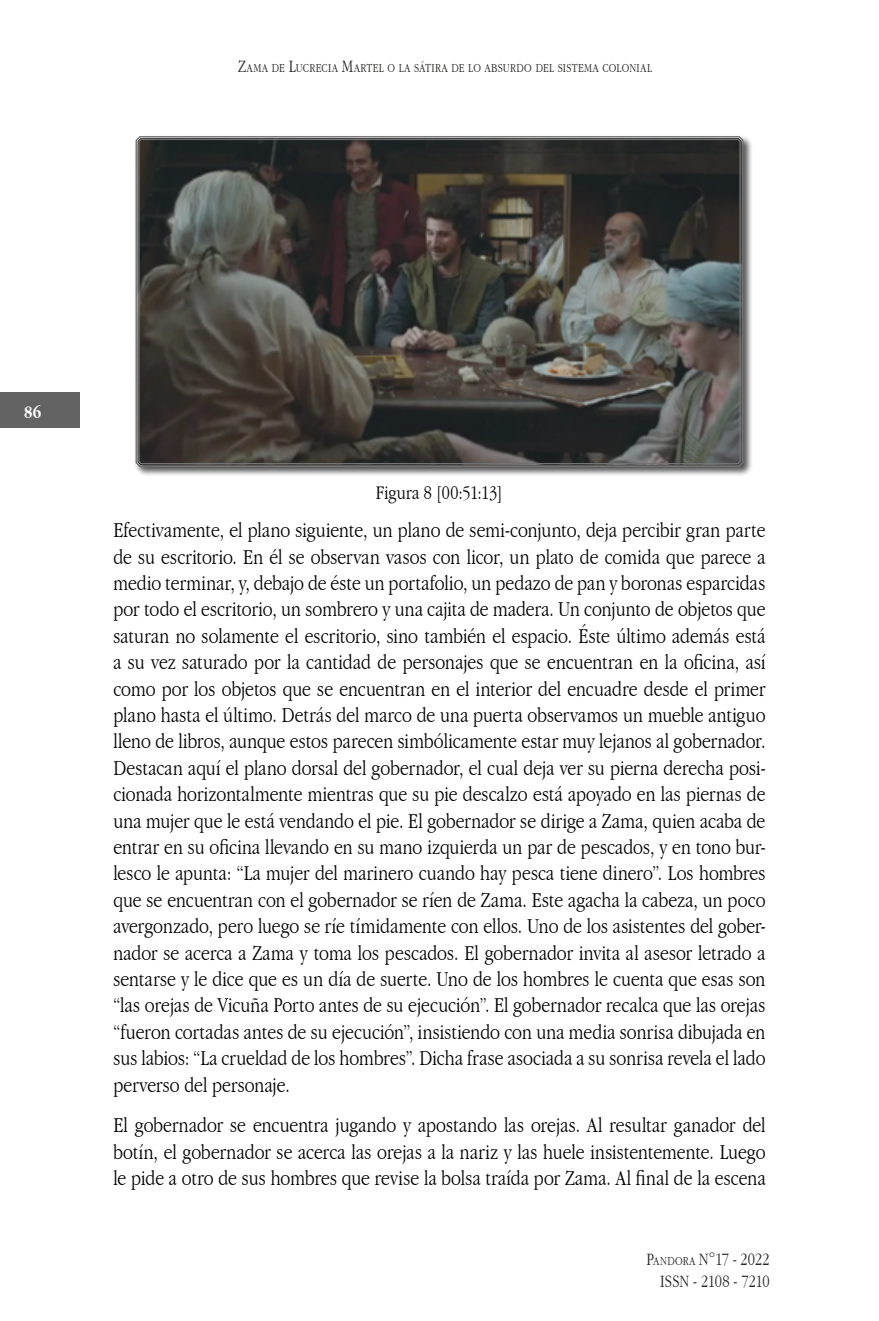
<style>
.page{position:relative;width:879px;height:1321px;background:#fff}
.page>*{position:absolute;margin:0;border:0;box-sizing:border-box;transform-origin:0 0}
.TEXTE{font:300 condensed 22px/26.4px "Garamond";letter-spacing:.005em;color:#000;text-align:justify}
.retrait{font:300 condensed 20px "Garamond";letter-spacing:.01em;color:#000}
.t1{font:300 condensed 18px/22px "Garamond";letter-spacing:.005em;color:#282827;text-align:right}
.t2{font:700 condensed 18px "Garamond";color:#fff}
.t3{font:300 condensed 12.6px "Garamond";letter-spacing:.025em;color:#282827}
.s1{font-size:18px}
.s2{font-size:12.6px}
</style>
<div class="page">
<div style="left:0;top:392px;width:80px;height:36px;background:#646363"></div>
<div style="left:135px;top:135px;width:618px;height:342px;background:#000;opacity:.75"></div>
<svg style="left:135px;top:135px;width:609px;height:333px;background:#898888"></svg>
<svg style="left:137px;top:138px;width:604px;height:327px;background:#44433f"></svg>
<p class="t3" style="left:238px;top:61px;width:18px"><span class="s1">Z</span>AMA</p>
<p class="t3" style="left:272px;top:61px;width:381px">DE <span class="s1">L</span>UCRECIA <span class="s1">M</span>ARTEL O LA SÁTIRA DE LO ABSURDO DEL SISTEMA COLONIAL</p>
<p class="t2" style="left:24px;top:402px;width:19px">86</p>
<p class="retrait" style="left:376px;top:482px;width:129px">Figura 8 [00:51:13]</p>
<p class="TEXTE" style="left:113px;top:517px;width:654px">Efectivamente, el plano siguiente, un plano de semi-conjunto, deja percibir gran parte de su escritorio. En él se observan vasos con licor, un plato de comida que parece a medio terminar, y, debajo de éste un portafolio, un pedazo de pan y boronas esparcidas por todo el escritorio, un sombrero y una cajita de madera. Un conjunto de objetos que saturan no solamente el escritorio, sino también el espacio. Éste último además está a su vez saturado por la cantidad de personajes que se encuentran en la oficina, así como por los objetos que se encuentran en el interior del encuadre desde el primer plano hasta el último. Detrás del marco de una puerta observamos un mueble antiguo lleno de libros, aunque estos parecen simbólicamente estar muy lejanos al gobernador.<br>Destacan aquí el plano dorsal del gobernador, el cual deja ver su pierna derecha posi&shy;cionada horizontalmente mientras que su pie descalzo está apoyado en las piernas de una mujer que le está vendando el pie. El gobernador se dirige a Zama, quien acaba de entrar en su oficina llevando en su mano izquierda un par de pescados, y en tono bur&shy;lesco le apunta: “La mujer del marinero cuando hay pesca tiene dinero”. Los hombres que se encuentran con el gobernador se ríen de Zama. Este agacha la cabeza, un poco avergonzado, pero luego se ríe tímidamente con ellos. Uno de los asistentes del gober&shy;nador se acerca a Zama y toma los pescados. El gobernador invita al asesor letrado a sentarse y le dice que es un día de suerte. Uno de los hombres le cuenta que esas son “las orejas de Vicuña Porto antes de su ejecución”. El gobernador recalca que las orejas “fueron cortadas antes de su ejecución”, insistiendo con una media sonrisa dibujada en sus labios: “La crueldad de los hombres”. Dicha frase asociada a su sonrisa revela el lado perverso del personaje.</p>
<p class="TEXTE" style="left:113px;top:1112px;width:654px">El gobernador se encuentra jugando y apostando las orejas. Al resultar ganador del botín, el gobernador se acerca las orejas a la nariz y las huele insistentemente. Luego le pide a otro de sus hombres que revise la bolsa traída por Zama. Al final de la escena</p>
<p class="t1" style="left:646px;top:1248px;width:125px">P<span class="s2">ANDORA</span> N°17 - 2022<br>ISSN - 2108 - 7210</p>
</div>
